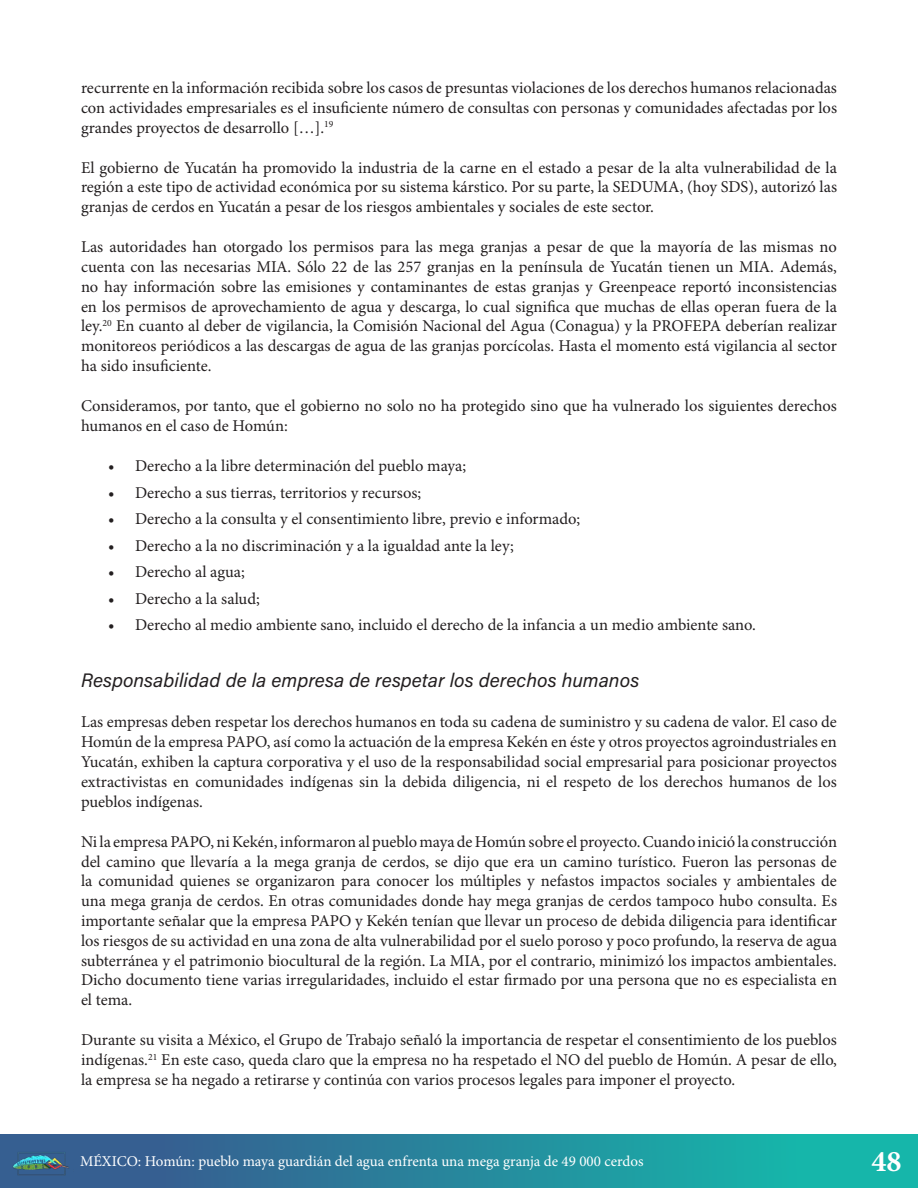
<style>
.page{position:relative;width:918px;height:1188px;background:#fff}
.page>*{position:absolute;margin:0;border:0;box-sizing:border-box;transform-origin:0 0}
.t1{font:700 30px "Minion Pro";color:#fff}
.t2{font:19.5px "Acumin Variable Concept";color:#231f20}
.t3{font:16.5px/19.8px "Minion Pro";color:#231f20;text-align:justify}
.t4{font:15px "Minion Pro";color:#fff}
</style>
<div class="page">
<div style="left:0;top:1134px;width:918px;height:54px;background:linear-gradient(to right,#3b528d,#13bfad)"></div>
<img style="left:9px;top:1149px;width:65px;height:32px">
<p class="t3" style="left:81px;top:79px;width:758px">recurrente en la información recibida sobre los casos de presuntas violaciones de los derechos humanos relacionadas con actividades empresariales es el insuficiente número de consultas con personas y comunidades afectadas por los grandes proyectos de desarrollo […].<sup>19</sup></p>
<p class="t3" style="left:81px;top:158px;width:758px">El gobierno de Yucatán ha promovido la industria de la carne en el estado a pesar de la alta vulnerabilidad de la región a este tipo de actividad económica por su sistema kárstico. Por su parte, la SEDUMA, (hoy SDS), autorizó las granjas de cerdos en Yucatán a pesar de los riesgos ambientales y sociales de este sector.</p>
<p class="t3" style="left:81px;top:238px;width:758px">Las autoridades han otorgado los permisos para las mega granjas a pesar de que la mayoría de las mismas no cuenta con las necesarias MIA. Sólo 22 de las 257 granjas en la península de Yucatán tienen un MIA. Además, no hay información sobre las emisiones y contaminantes de estas granjas y Greenpeace reportó inconsistencias en los permisos de aprovechamiento de agua y descarga, lo cual significa que muchas de ellas operan fuera de la ley.<sup>20</sup> En cuanto al deber de vigilancia, la Comisión Nacional del Agua (Conagua) y la PROFEPA deberían realizar monitoreos periódicos a las descargas de agua de las granjas porcícolas. Hasta el momento está vigilancia al sector ha sido insuficiente.</p>
<p class="t3" style="left:81px;top:397px;width:757px">Consideramos, por tanto, que el gobierno no solo no ha protegido sino que ha vulnerado los siguientes derechos humanos en el caso de Homún:</p>
<p class="t3" style="left:108px;top:457px;width:360px">• Derecho a la libre determinación del pueblo maya;</p>
<p class="t3" style="left:108px;top:483px;width:315px">• Derecho a sus tierras, territorios y recursos;</p>
<p class="t3" style="left:108px;top:510px;width:474px">• Derecho a la consulta y el consentimiento libre, previo e informado;</p>
<p class="t3" style="left:108px;top:536px;width:407px">• Derecho a la no discriminación y a la igualdad ante la ley;</p>
<p class="t3" style="left:108px;top:563px;width:138px">• Derecho al agua;</p>
<p class="t3" style="left:108px;top:589px;width:153px">• Derecho a la salud;</p>
<p class="t3" style="left:108px;top:616px;width:649px">• Derecho al medio ambiente sano, incluido el derecho de la infancia a un medio ambiente sano.</p>
<p class="t2" style="left:81px;top:667px;width:560px">Responsabilidad de la empresa de respetar los derechos humanos</p>
<p class="t3" style="left:81px;top:713px;width:758px">Las empresas deben respetar los derechos humanos en toda su cadena de suministro y su cadena de valor. El caso de Homún de la empresa PAPO, así como la actuación de la empresa Kekén en éste y otros proyectos agroindustriales en Yucatán, exhiben la captura corporativa y el uso de la responsabilidad social empresarial para posicionar proyectos extractivistas en comunidades indígenas sin la debida diligencia, ni el respeto de los derechos humanos de los pueblos indígenas.</p>
<p class="t3" style="left:81px;top:832px;width:758px">Ni la empresa PAPO, ni Kekén, informaron al pueblo maya de Homún sobre el proyecto. Cuando inició la construcción del camino que llevaría a la mega granja de cerdos, se dijo que era un camino turístico. Fueron las personas de la comunidad quienes se organizaron para conocer los múltiples y nefastos impactos sociales y ambientales de una mega granja de cerdos. En otras comunidades donde hay mega granjas de cerdos tampoco hubo consulta. Es importante señalar que la empresa PAPO y Kekén tenían que llevar un proceso de debida diligencia para identificar los riesgos de su actividad en una zona de alta vulnerabilidad por el suelo poroso y poco profundo, la reserva de agua subterránea y el patrimonio biocultural de la región. La MIA, por el contrario, minimizó los impactos ambientales.<br>Dicho documento tiene varias irregularidades, incluido el estar firmado por una persona que no es especialista en el tema.</p>
<p class="t3" style="left:81px;top:1031px;width:758px">Durante su visita a México, el Grupo de Trabajo señaló la importancia de respetar el consentimiento de los pueblos indígenas.<sup>21</sup> En este caso, queda claro que la empresa no ha respetado el NO del pueblo de Homún. A pesar de ello, la empresa se ha negado a retirarse y continúa con varios procesos legales para imponer el proyecto.</p>
<p class="t4" style="left:80px;top:1153px;width:565px">MÉXICO: Homún: pueblo maya guardián del agua enfrenta una mega granja de 49 000 cerdos</p>
<h1 class="t1" style="left:871px;top:1140px;width:32px">48</h1>
</div>
